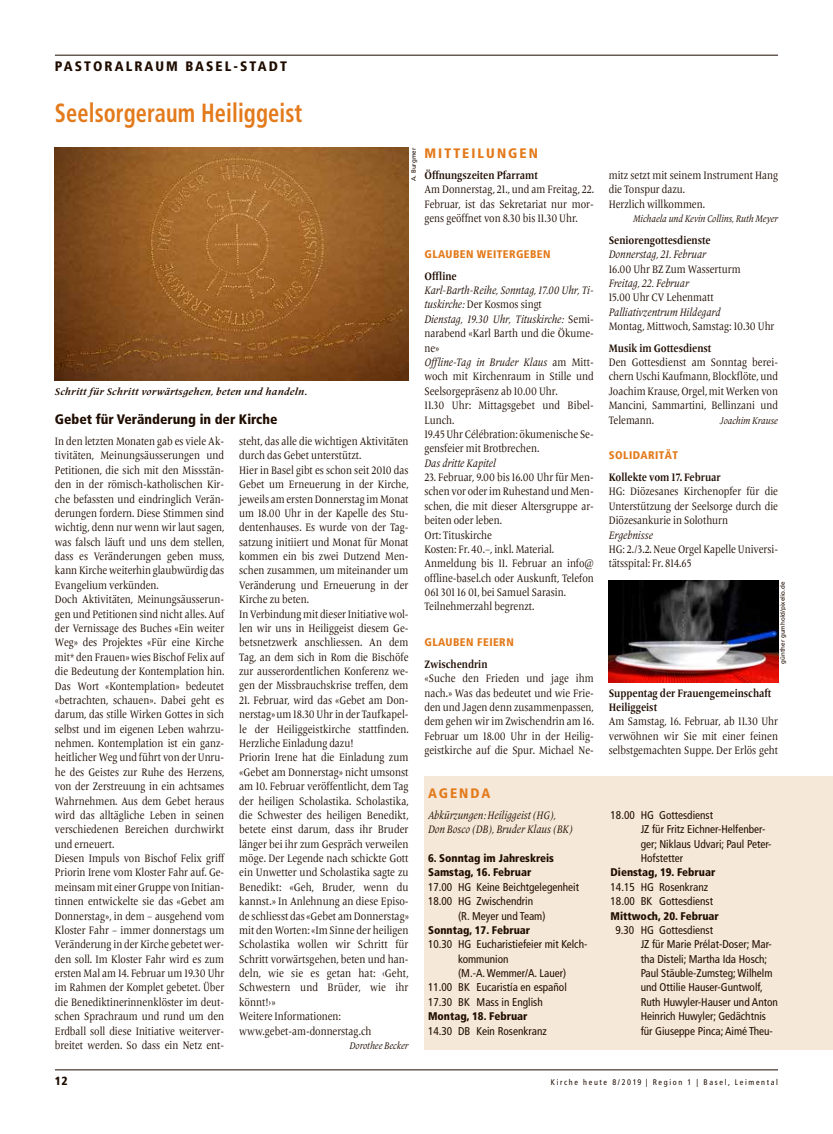
<style>
.page{position:relative;width:833px;height:1134px;background:#fff}
.page>*{position:absolute;margin:0;border:0;box-sizing:border-box;transform-origin:0 0}
.t1{font:700 condensed 26.25px "Frutiger";letter-spacing:.005em;color:#e37a1b;scale:.85 1}
.t2{font:900 condensed 13.75px "Frutiger";color:#1f0c00}
.t3{font:900 condensed 13.75px "Frutiger";letter-spacing:.15em;color:#1f0c00}
.t4{font:900 condensed 13.75px "Frutiger";letter-spacing:.15em;color:#e37a1b}
.t5{font:900 condensed 11.88px "Frutiger";color:#1f0c00}
.t6{font:11.25px/14.4px "Frutiger Serif LT Pro";color:#1f0c00;scale:.85 1}
.t7{font:condensed 11.25px/14.4px "Frutiger";color:#1f0c00}
.t8{font:italic 11.25px/14.4px "Frutiger Serif LT Pro";color:#1f0c00;scale:.85 1}
.t9{font:700 11.25px/14.4px "Frutiger Serif LT Pro";color:#1f0c00;scale:.85 1}
.t10{font:900 condensed 11.12px/14.4px "Frutiger";color:#1f0c00}
.t11{font:900 condensed 11.12px "Frutiger";letter-spacing:.04em;color:#e37a1b}
.t12{font:italic 10px "Frutiger Serif LT Pro";color:#1f0c00;scale:.85 1}
.t13{font:italic 700 10px "Frutiger Serif LT Pro";letter-spacing:.025em;color:#1f0c00}
.t14{font:condensed 8.12px "Frutiger";letter-spacing:.2em;color:#1f0c00}
.t15{font:6.25px "Frutiger";color:#1f0c00}
.s1{font-style:italic}
</style>
<div class="page">
<hr style="left:55px;top:1070px;width:723px;height:1px;background:#1f0c00">
<hr style="left:55px;top:55px;width:723px;height:1px;background:#1f0c00">
<img style="left:55px;top:148px;width:353px;height:232px">
<img style="left:609px;top:581px;width:169px;height:101px">
<div style="left:424px;top:776px;width:409px;height:273px;background:#f6e8d9"></div>
<p class="t3" style="left:55px;top:58px;width:233px">PASTORALRAUM BASEL-STADT</p>
<h1 class="t1" style="left:55px;top:97px;width:293px">Seelsorgeraum Heiliggeist</h1>
<p class="t4" style="left:424px;top:144px;width:115px">MITTEILUNGEN</p>
<p class="t9" style="left:424px;top:168px;width:135px">Öffnungszeiten Pfarramt</p>
<p class="t6" style="left:424px;top:183px;width:201px;text-align:justify">Am Donnerstag, 21., und am Freitag, 22.<br>Februar, ist das Sekretariat nur mor&shy;gens geöffnet von 8.30 bis 11.30 Uhr.</p>
<p class="t11" style="left:424px;top:248px;width:128px">GLAUBEN WEITERGEBEN</p>
<p class="t9" style="left:424px;top:269px;width:40px">Offline</p>
<p class="t6" style="left:424px;top:283px;width:201px"><span class="s1">Karl-Barth-Reihe, Sonntag, 17.00 Uhr, Ti&shy;tuskirche:</span> Der Kosmos singt<br><span class="s1">Dienstag, 19.30 Uhr, Tituskirche:</span> Semi&shy;narabend «Karl Barth und die Ökume&shy;ne»<br><span class="s1">Offline-Tag in Bruder Klaus</span> am Mitt&shy;woch mit Kirchenraum in Stille und<br>Seelsorgepräsenz ab 10.00 Uhr.<br>11.30 Uhr: Mittagsgebet und Bibel-<br>Lunch.<br>19.45 Uhr Célébration: ökumenische Se&shy;gensfeier mit Brotbrechen.</p>
<p class="t8" style="left:424px;top:456px;width:86px">Das dritte Kapitel</p>
<p class="t6" style="left:424px;top:470px;width:201px">23. Februar, 9.00 bis 16.00 Uhr für Men&shy;schen vor oder im Ruhestand und Men&shy;schen, die mit dieser Altersgruppe ar&shy;beiten oder leben.<br>Ort: Tituskirche<br>Kosten: Fr. 40.–, inkl. Material.<br>Anmeldung bis 11. Februar an info@ offline-basel.ch oder Auskunft, Telefon<br>061 301 16 01, bei Samuel Sarasin.<br>Teilnehmerzahl begrenzt.</p>
<p class="t11" style="left:424px;top:636px;width:91px">GLAUBEN FEIERN</p>
<p class="t9" style="left:424px;top:657px;width:76px">Zwischendrin</p>
<p class="t6" style="left:424px;top:671px;width:201px;text-align:justify">«Suche den Frieden und jage ihm nach.» Was das bedeutet und wie Frie&shy;den und Jagen denn zusammenpassen, dem gehen wir im Zwischendrin am 16.<br>Februar um 18.00 Uhr in der Heilig&shy;geistkirche auf die Spur. Michael Ne-</p>
<p class="t15" style="left:410px;top:181px;width:35px;rotate:-90deg">A. Burgmer</p>
<p class="t13" style="left:55px;top:385px;width:254px">Schritt für Schritt vorwärtsgehen, beten und handeln.</p>
<p class="t2" style="left:55px;top:410px;width:224px">Gebet für Veränderung in der Kirche</p>
<p class="t6" style="left:55px;top:434px;width:201px">In den letzten Monaten gab es viele Ak&shy;tivitäten, Meinungsäusserungen und Petitionen, die sich mit den Missstän&shy;den in der römisch-katholischen Kir&shy;che befassten und eindringlich Verän&shy;derungen fordern. Diese Stimmen sind wichtig, denn nur wenn wir laut sagen, was falsch läuft und uns dem stellen, dass es Veränderungen geben muss, kann Kirche weiterhin glaubwürdig das Evangelium verkünden.<br>Doch Aktivitäten, Meinungsäusserun&shy;gen und Petitionen sind nicht alles. Auf der Vernissage des Buches «Ein weiter Weg» des Projektes «Für eine Kirche mit* den Frauen» wies Bischof Felix auf die Bedeutung der Kontemplation hin.<br>Das Wort «Kontemplation» bedeutet «betrachten, schauen». Dabei geht es darum, das stille Wirken Gottes in sich selbst und im eigenen Leben wahrzu&shy;nehmen. Kontemplation ist ein ganz&shy;heitlicher Weg und führt von der Unru&shy;he des Geistes zur Ruhe des Herzens, von der Zerstreuung in ein achtsames Wahrnehmen. Aus dem Gebet heraus wird das alltägliche Leben in seinen verschiedenen Bereichen durchwirkt und erneuert.<br>Diesen Impuls von Bischof Felix griff Priorin Irene vom Kloster Fahr auf. Ge&shy;meinsam mit einer Gruppe von Initian&shy;tinnen entwickelte sie das «Gebet am Donnerstag», in dem – ausgehend vom Kloster Fahr – immer donnerstags um Veränderung in der Kirche gebetet wer&shy;den soll. Im Kloster Fahr wird es zum ersten Mal am 14. Februar um 19.30 Uhr im Rahmen der Komplet gebetet. Über die Benediktinerinnenklöster im deut&shy;schen Sprachraum und rund um den Erdball soll diese Initiative weiterver&shy;breitet werden. So dass ein Netz ent-</p>
<p class="t6" style="left:239px;top:434px;width:201px">steht, das alle die wichtigen Aktivitäten durch das Gebet unterstützt.<br>Hier in Basel gibt es schon seit 2010 das Gebet um Erneuerung in der Kirche, jeweils am ersten Donnerstag im Monat um 18.00 Uhr in der Kapelle des Stu&shy;dentenhauses. Es wurde von der Tag&shy;satzung initiiert und Monat für Monat kommen ein bis zwei Dutzend Men&shy;schen zusammen, um miteinander um Veränderung und Erneuerung in der Kirche zu beten.<br>In Verbindung mit dieser Initiative wol&shy;len wir uns in Heiliggeist diesem Ge&shy;betsnetzwerk anschliessen. An dem Tag, an dem sich in Rom die Bischöfe zur ausserordentlichen Konferenz we&shy;gen der Missbrauchskrise treffen, dem</p>
<p class="t6" style="left:239px;top:693px;width:201px">21. Februar, wird das «Gebet am Don&shy;nerstag» um 18.30 Uhr in der Taufkapel&shy;le der Heiliggeistkirche stattfinden.<br>Herzliche Einladung dazu!<br>Priorin Irene hat die Einladung zum «Gebet am Donnerstag» nicht umsonst am 10. Februar veröffentlicht, dem Tag der heiligen Scholastika. Scholastika, die Schwester des heiligen Benedikt, betete einst darum, dass ihr Bruder länger bei ihr zum Gespräch verweilen möge. Der Legende nach schickte Gott ein Unwetter und Scholastika sagte zu Benedikt: «Geh, Bruder, wenn du kannst.» In Anlehnung an diese Episo&shy;de schliesst das «Gebet am Donnerstag» mit den Worten: «Im Sinne der heiligen Scholastika wollen wir Schritt für Schritt vorwärtsgehen, beten und han&shy;deln, wie sie es getan hat: ‹Geht, Schwestern und Brüder, wie ihr könnt!›»<br>Weitere Informationen: www.gebet-am-donnerstag.ch</p>
<p class="t12" style="left:349px;top:1039px;width:71px">Dorothee Becker</p>
<p class="t4" style="left:428px;top:785px;width:64px">AGENDA</p>
<p class="t8" style="left:428px;top:808px;width:172px">Abkürzungen: Heiliggeist (HG),<br>Don Bosco (DB), Bruder Klaus (BK)</p>
<p class="t10" style="left:428px;top:851px;width:127px">6. Sonntag im Jahreskreis<br>Samstag, 16. Februar</p>
<p class="t7" style="left:428px;top:880px;width:153px">17.00 HG Keine Beichtgelegenheit</p>
<p class="t7" style="left:428px;top:894px;width:106px">18.00 HG Zwischendrin</p>
<p class="t7" style="left:458px;top:908px;width:89px">(R. Meyer und Team)</p>
<p class="t10" style="left:428px;top:923px;width:104px">Sonntag, 17. Februar</p>
<p class="t7" style="left:428px;top:937px;width:161px">10.30 HG Eucharistiefeier mit Kelch-</p>
<p class="t7" style="left:458px;top:952px;width:52px">kommunion</p>
<p class="t7" style="left:458px;top:966px;width:110px">(M.-A.Wemmer/A. Lauer)</p>
<p class="t7" style="left:428px;top:980px;width:140px">11.00 BK Eucaristía en español</p>
<p class="t7" style="left:428px;top:995px;width:116px">17.30 BK Mass in English</p>
<p class="t10" style="left:428px;top:1009px;width:101px">Montag, 18. Februar</p>
<p class="t7" style="left:428px;top:1023px;width:120px">14.30 DB Kein Rosenkranz</p>
<p class="t6" style="left:609px;top:168px;width:201px">mitz setzt mit seinem Instrument Hang die Tonspur dazu.<br>Herzlich willkommen.</p>
<p class="t12" style="left:633px;top:213px;width:172px">Michaela und Kevin Collins, Ruth Meyer</p>
<p class="t9" style="left:609px;top:233px;width:121px">Seniorengottesdienste</p>
<p class="t8" style="left:609px;top:247px;width:116px">Donnerstag, 21. Februar</p>
<p class="t6" style="left:609px;top:262px;width:157px">16.00 Uhr BZ Zum Wasserturm</p>
<p class="t8" style="left:609px;top:276px;width:96px">Freitag, 22. Februar</p>
<p class="t6" style="left:609px;top:290px;width:125px">15.00 Uhr CV Lehenmatt</p>
<p class="t8" style="left:609px;top:305px;width:133px">Palliativzentrum Hildegard</p>
<p class="t6" style="left:609px;top:319px;width:196px">Montag, Mittwoch, Samstag: 10.30 Uhr</p>
<p class="t9" style="left:609px;top:341px;width:122px">Musik im Gottesdienst</p>
<p class="t6" style="left:609px;top:355px;width:201px;text-align:justify">Den Gottesdienst am Sonntag berei&shy;chern Uschi Kaufmann, Blockflöte, und Joachim Krause, Orgel, mit Werken von Mancini, Sammartini, Bellinzani und Telemann.</p>
<p class="t12" style="left:720px;top:414px;width:70px">Joachim Krause</p>
<p class="t11" style="left:609px;top:449px;width:71px">SOLIDARITÄT</p>
<p class="t9" style="left:609px;top:470px;width:133px">Kollekte vom 17. Februar</p>
<p class="t6" style="left:609px;top:485px;width:201px;text-align:justify">HG: Diözesanes Kirchenopfer für die Unterstützung der Seelsorge durch die Diözesankurie in Solothurn</p>
<p class="t8" style="left:609px;top:527px;width:54px">Ergebnisse</p>
<p class="t6" style="left:609px;top:542px;width:201px">HG: 2./3.2. Neue Orgel Kapelle Universi&shy;tätsspital: Fr. 814.65</p>
<p class="t15" style="left:779px;top:664px;width:83px;rotate:-90deg">günther gumhold/pixelio.de</p>
<p class="t9" style="left:609px;top:686px;width:193px">Suppentag der Frauengemeinschaft<br>Heiliggeist</p>
<p class="t6" style="left:609px;top:715px;width:201px;text-align:justify">Am Samstag, 16. Februar, ab 11.30 Uhr verwöhnen wir Sie mit einer feinen selbstgemachten Suppe. Der Erlös geht</p>
<p class="t7" style="left:640px;top:808px;width:132px;text-indent:-30px">18.00 HG Gottesdienst<br>JZ für Fritz Eichner-Helfenber&shy;ger; Niklaus Udvari; Paul Peter-<br>Hofstetter</p>
<p class="t10" style="left:610px;top:865px;width:106px">Dienstag, 19. Februar</p>
<p class="t7" style="left:610px;top:880px;width:104px">14.15 HG Rosenkranz<br>18.00 BK Gottesdienst</p>
<p class="t10" style="left:610px;top:908px;width:110px">Mittwoch, 20. Februar</p>
<p class="t7" style="left:640px;top:923px;width:139px;text-indent:-25px">9.30 HG Gottesdienst<br>JZ für Marie Prélat-Doser; Mar&shy;tha Disteli; Martha Ida Hosch;<br>Paul Stäuble-Zumsteg;Wilhelm und Ottilie Hauser-Guntwolf,<br>Ruth Huwyler-Hauser und Anton<br>Heinrich Huwyler; Gedächtnis für Giuseppe Pinca;Aimé Theu-</p>
<p class="t5" style="left:55px;top:1074px;width:14px">12</p>
<p class="t14" style="left:551px;top:1077px;width:229px">Kirche heute 8/2019 | Region 1 | Basel, Leimental</p>
</div>
